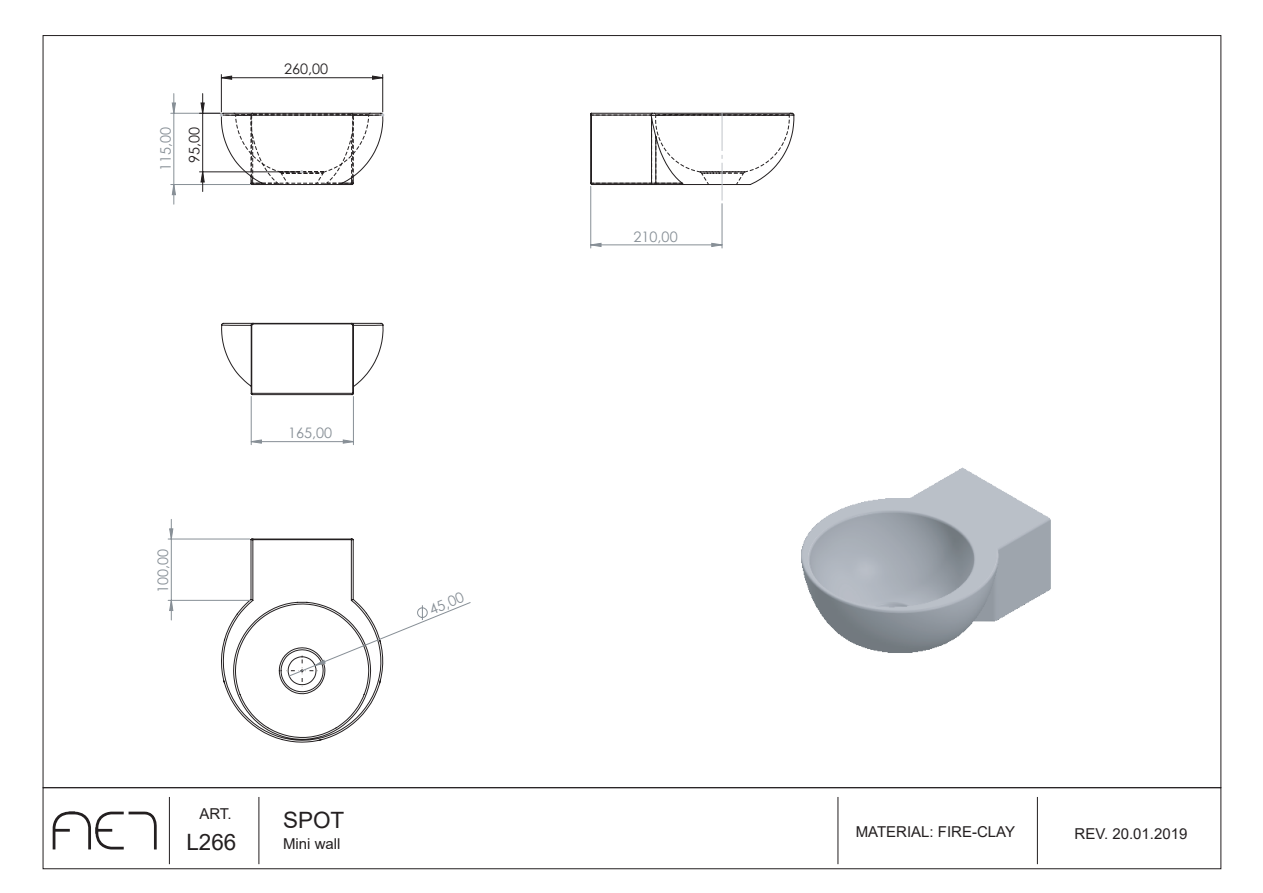
<style>
.page{position:relative;width:1263px;height:893px;background:#fff}
.page>*{position:absolute;margin:0;border:0;box-sizing:border-box;transform-origin:0 0}
.t1{font:22.5px "Arial";color:#231f20}
.t2{font:15px "Arial";color:#231f20}
.t3{font:14.4px "Century Gothic";color:#878f96}
.t4{font:14.4px "Century Gothic";color:#231f20}
</style>
<div class="page">
<hr style="left:169px;top:797px;width:1px;height:67px;background:#231f20">
<hr style="left:258px;top:797px;width:1px;height:67px;background:#231f20">
<hr style="left:837px;top:797px;width:1px;height:67px;background:#231f20">
<hr style="left:1037px;top:797px;width:1px;height:67px;background:#231f20">
<div style="left:43px;top:787px;width:1178px;height:82px;border:1px solid #231f20"></div>
<svg style="left:52px;top:811px;width:105px;height:39px"></svg>
<img style="left:801px;top:467px;width:250px;height:186px">
<svg style="left:221px;top:322px;width:163px;height:74px"></svg>
<svg style="left:590px;top:112px;width:205px;height:89px"></svg>
<hr style="left:353px;top:396px;width:1px;height:49px;background:#878f96">
<hr style="left:251px;top:396px;width:1px;height:49px;background:#878f96">
<hr style="left:168px;top:539px;width:82px;height:1px;background:#878f96">
<hr style="left:168px;top:600px;width:82px;height:1px;background:#878f96">
<hr style="left:171px;top:113px;width:49px;height:1px;background:#878f96">
<hr style="left:171px;top:184px;width:79px;height:1px;background:#878f96">
<hr style="left:221px;top:75px;width:1px;height:37px;background:#231f20">
<hr style="left:382px;top:75px;width:1px;height:37px;background:#231f20">
<hr style="left:722px;top:204px;width:1px;height:44px;background:#878f96">
<hr style="left:590px;top:186px;width:1px;height:62px;background:#878f96">
<svg style="left:251px;top:439px;width:102px;height:5px"></svg>
<svg style="left:221px;top:538px;width:250px;height:205px"></svg>
<svg style="left:169px;top:94px;width:7px;height:526px"></svg>
<svg style="left:221px;top:75px;width:162px;height:5px"></svg>
<svg style="left:199px;top:94px;width:186px;height:98px"></svg>
<svg style="left:590px;top:243px;width:133px;height:4px"></svg>
<p class="t3" style="left:155px;top:171px;width:46px;rotate:-90deg">115,00</p>
<p class="t4" style="left:184px;top:163px;width:38px;rotate:-90deg">95,00</p>
<p class="t4" style="left:284px;top:59px;width:46px">260,00</p>
<p class="t3" style="left:153px;top:593px;width:46px;rotate:-90deg">100,00</p>
<p class="t3" style="left:288px;top:423px;width:46px">165,00</p>
<p class="t2" style="left:199px;top:804px;width:34px">ART.</p>
<h1 class="t1" style="left:186px;top:826px;width:52px">L266</h1>
<h1 class="t1" style="left:283px;top:804px;width:63px">SPOT</h1>
<p class="t2" style="left:283px;top:833px;width:59px">Mini wall</p>
<p class="t3" style="left:426px;top:600px;width:38px;rotate:-22deg">45,00</p>
<p class="t3" style="left:634px;top:226px;width:46px">210,00</p>
<p class="t2" style="left:856px;top:822px;width:161px">MATERIAL: FIRE-CLAY</p>
<p class="t2" style="left:1075px;top:823px;width:114px">REV. 20.01.2019</p>
</div>
